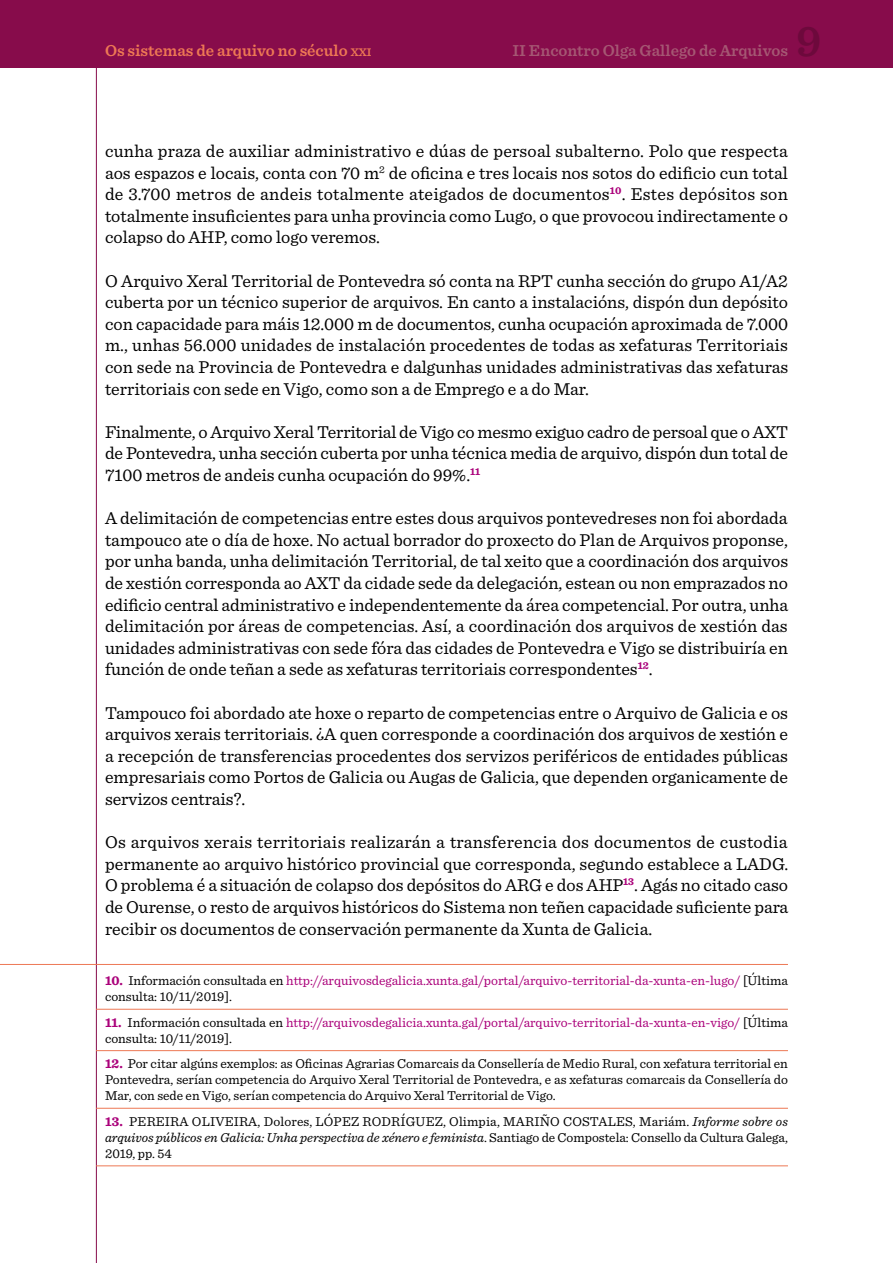
<style>
.page{position:relative;width:893px;height:1263px;background:#fff}
.page>*{position:absolute;margin:0;border:0;box-sizing:border-box;transform-origin:0 0}
.t1{font:600 45px "Sentinel";color:#6d093c}
.t2{font:18px/21.6px "Sentinel";color:#000;text-align:justify}
.t3{font:600 16.5px "Sentinel";color:#a55773}
.t4{font:600 16.5px "Sentinel";color:#ed7854}
.t5{font:13.5px/16.2px "Sentinel";color:#000;text-align:justify}
.t6{font:13.5px/16.2px "Sentinel";color:#aa007a}
.s1{font-size:11.55px}
.s2{font-weight:700}
.s3{color:#000}
.s4{font-weight:700;color:#aa007a}
.s5{font-style:italic}
</style>
<div class="page">
<div style="left:0;top:0;width:893px;height:68px;background:#870c4b"></div>
<hr style="left:96px;top:68px;width:1px;height:1195px;background:#870c4b">
<hr style="left:0;top:964px;width:788px;height:1px;background:#ed7854">
<hr style="left:96px;top:1009px;width:692px;height:1px;background:#ed7854">
<hr style="left:96px;top:1050px;width:692px;height:1px;background:#ed7854">
<hr style="left:96px;top:1108px;width:692px;height:1px;background:#ed7854">
<hr style="left:96px;top:1165px;width:692px;height:1px;background:#ed7854">
<p class="t4" style="left:105px;top:38px;width:268px">Os sistemas de arquivo no século <span class="s1">xxi</span></p>
<p class="t3" style="left:512px;top:38px;width:277px">II Encontro Olga Gallego de Arquivos</p>
<h1 class="t1" style="left:796px;top:7px;width:27px">9</h1>
<p class="t2" style="left:105px;top:139px;width:684px">cunha praza de auxiliar administrativo e dúas de persoal subalterno. Polo que respecta aos espazos e locais, conta con 70 m<sup>2</sup> de oficina e tres locais nos sotos do edificio cun total de 3.700 metros de andeis totalmente ateigados de documentos<sup>10</sup>. Estes depósitos son totalmente insuficientes para unha provincia como Lugo, o que provocou indirectamente o colapso do AHP, como logo veremos.</p>
<p class="t2" style="left:105px;top:269px;width:685px">O Arquivo Xeral Territorial de Pontevedra só conta na RPT cunha sección do grupo A1/A2 cuberta por un técnico superior de arquivos. En canto a instalacións, dispón dun depósito con capacidade para máis 12.000 m de documentos, cunha ocupación aproximada de 7.000 m., unhas 56.000 unidades de instalación procedentes de todas as xefaturas Territoriais con sede na Provincia de Pontevedra e dalgunhas unidades administrativas das xefaturas territoriais con sede en Vigo, como son a de Emprego e a do Mar.</p>
<p class="t2" style="left:105px;top:420px;width:685px">Finalmente, o Arquivo Xeral Territorial de Vigo co mesmo exiguo cadro de persoal que o AXT de Pontevedra, unha sección cuberta por unha técnica media de arquivo, dispón dun total de 7100 metros de andeis cunha ocupación do 99%.<sup>11</sup></p>
<p class="t2" style="left:105px;top:506px;width:685px">A delimitación de competencias entre estes dous arquivos pontevedreses non foi abordada tampouco ate o día de hoxe. No actual borrador do proxecto do Plan de Arquivos proponse, por unha banda, unha delimitación Territorial, de tal xeito que a coordinación dos arquivos de xestión corresponda ao AXT da cidade sede da delegación, estean ou non emprazados no edificio central administrativo e independentemente da área competencial. Por outra, unha delimitación por áreas de competencias. Así, a coordinación dos arquivos de xestión das unidades administrativas con sede fóra das cidades de Pontevedra e Vigo se distribuiría en función de onde teñan a sede as xefaturas territoriais correspondentes<sup>12</sup>.</p>
<p class="t2" style="left:105px;top:701px;width:685px">Tampouco foi abordado ate hoxe o reparto de competencias entre o Arquivo de Galicia e os arquivos xerais territoriais. ¿A quen corresponde a coordinación dos arquivos de xestión e a recepción de transferencias procedentes dos servizos periféricos de entidades públicas empresariais como Portos de Galicia ou Augas de Galicia, que dependen organicamente de servizos centrais?.</p>
<p class="t2" style="left:105px;top:830px;width:685px">Os arquivos xerais territoriais realizarán a transferencia dos documentos de custodia permanente ao arquivo histórico provincial que corresponda, segundo establece a LADG.<br>O problema é a situación de colapso dos depósitos do ARG e dos AHP<sup>13</sup>. Agás no citado caso de Ourense, o resto de arquivos históricos do Sistema non teñen capacidade suficiente para recibir os documentos de conservación permanente da Xunta de Galicia.</p>
<p class="t6" style="left:105px;top:972px;width:684px"><span class="s2">10.</span> <span class="s3">Información consultada en</span> http://arquivosdegalicia.xunta.gal/portal/arquivo-territorial-da-xunta-en-lugo/ <span class="s3">[Última consulta: 10/11/2019].</span></p>
<p class="t6" style="left:105px;top:1013px;width:684px"><span class="s2">11.</span> <span class="s3">Información consultada en</span> http://arquivosdegalicia.xunta.gal/portal/arquivo-territorial-da-xunta-en-vigo/ <span class="s3">[Última consulta: 10/11/2019].</span></p>
<p class="t5" style="left:105px;top:1054px;width:685px"><span class="s4">12.</span> Por citar algúns exemplos: as Oficinas Agrarias Comarcais da Consellería de Medio Rural, con xefatura territorial en Pontevedra, serían competencia do Arquivo Xeral Territorial de Pontevedra, e as xefaturas comarcais da Consellería do Mar, con sede en Vigo, serían competencia do Arquivo Xeral Territorial de Vigo.</p>
<p class="t5" style="left:105px;top:1112px;width:684px"><span class="s4">13.</span> PEREIRA OLIVEIRA, Dolores, LÓPEZ RODRÍGUEZ, Olimpia, MARIÑO COSTALES, Mariám. <span class="s5">Informe sobre os arquivos públicos en Galicia: Unha perspectiva de xénero e feminista</span>. Santiago de Compostela: Consello da Cultura Galega, 2019, pp. 54</p>
</div>
